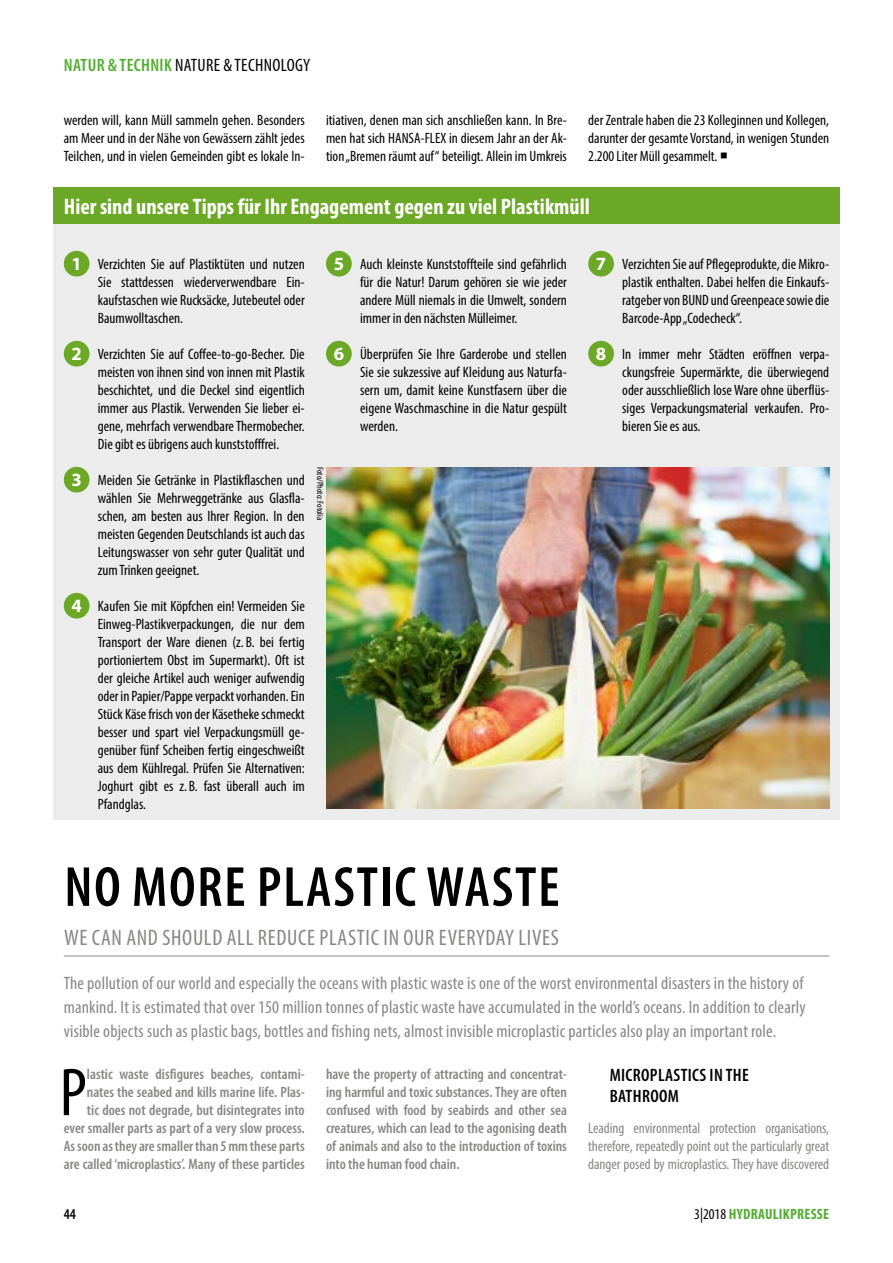
<style>
.page{position:relative;width:893px;height:1263px;background:#fff}
.page>*{position:absolute;margin:0;border:0;box-sizing:border-box;transform-origin:0 0}
.t1{font:condensed 68.4px "Myriad Pro";color:#000}
.t2{font:600 condensed 57px "Myriad Pro";letter-spacing:.03em;color:#000}
.t3{font:700 condensed 22.5px "Myriad Pro";color:#fff}
.t4{font:condensed 22.5px "Myriad Pro";letter-spacing:.03em;color:#878786}
.t5{font:condensed 18px/24px "Myriad Pro";letter-spacing:.01em;color:#878786;text-align:justify}
.t6{font:condensed 18px "Myriad Pro";letter-spacing:.02em;color:#000}
.t7{font:600 condensed 18px/21.6px "Myriad Pro";letter-spacing:.02em;color:#000}
.t8{font:condensed 15px/18px "Myriad Pro";color:#000;text-align:justify}
.t9{font:600 condensed 15px/18px "Myriad Pro";color:#878786;text-align:right}
.t10{font:condensed 15px/18px "Myriad Pro";letter-spacing:-.005em;color:#878786;text-align:justify}
.t11{font:700 condensed 15px "Myriad Pro";letter-spacing:.02em;color:#51ae30}
.t12{font:600 condensed 15px "Myriad Pro";color:#000}
.t13{font:condensed 9px "Myriad Pro";color:#000}
.s1{font-weight:600;color:#51ae30}
.s2{font-weight:700;font-stretch:normal;font-size:18.75px;color:#fff}
.s3{font-weight:400;color:#000}
</style>
<div class="page">
<div style="left:53px;top:187px;width:787px;height:633px;background:#ececed"></div>
<div style="left:53px;top:187px;width:787px;height:37px;background:#6ba825"></div>
<hr style="left:64px;top:956px;width:765px;height:1px;background:#878786">
<img style="left:326px;top:467px;width:503px;height:341px">
<div style="left:64px;top:251px;width:26px;height:26px;background:#6ba825;border-radius:50%"></div>
<div style="left:64px;top:341px;width:26px;height:26px;background:#6ba825;border-radius:50%"></div>
<div style="left:64px;top:467px;width:26px;height:26px;background:#6ba825;border-radius:50%"></div>
<div style="left:64px;top:593px;width:26px;height:26px;background:#6ba825;border-radius:50%"></div>
<div style="left:326px;top:251px;width:26px;height:26px;background:#6ba825;border-radius:50%"></div>
<div style="left:326px;top:341px;width:26px;height:26px;background:#6ba825;border-radius:50%"></div>
<div style="left:588px;top:251px;width:26px;height:26px;background:#6ba825;border-radius:50%"></div>
<div style="left:588px;top:341px;width:26px;height:26px;background:#6ba825;border-radius:50%"></div>
<p class="t6" style="left:64px;top:54px;width:248px"><span class="s1">NATUR &amp; TECHNIK</span> NATURE &amp; TECHNOLOGY</p>
<p class="t8" style="left:64px;top:111px;width:242px">werden will, kann Müll sammeln gehen. Besonders am Meer und in der Nähe von Gewässern zählt jedes Teilchen, und in vielen Gemeinden gibt es lokale In-</p>
<p class="t8" style="left:326px;top:111px;width:242px">itiativen, denen man sich anschließen kann. In Bre&shy;men hat sich HANSA-FLEX in diesem Jahr an der Ak&shy;tion „Bremen räumt auf“ beteiligt. Allein im Umkreis</p>
<p class="t8" style="left:588px;top:111px;width:242px">der Zentrale haben die 23 Kolleginnen und Kollegen, darunter der gesamte Vorstand, in wenigen Stunden 2.200 Liter Müll gesammelt. ○</p>
<h3 class="t3" style="left:64px;top:192px;width:527px">Hier sind unsere Tipps für Ihr Engagement gegen zu viel Plastikmüll</h3>
<p class="t8" style="left:98px;top:255px;width:208px;text-indent:-26px"><span class="s2">1</span> Verzichten Sie auf Plastiktüten und nutzen Sie stattdessen wiederverwendbare Ein&shy;kaufstaschen wie Rucksäcke, Jutebeutel oder Baumwolltaschen.</p>
<p class="t8" style="left:98px;top:345px;width:208px;text-indent:-26px"><span class="s2">2</span> Verzichten Sie auf Coffee-to-go-Becher. Die meisten von ihnen sind von innen mit Plastik beschichtet, und die Deckel sind eigentlich immer aus Plastik. Verwenden Sie lieber ei&shy;gene, mehrfach verwendbare Thermobecher.<br>Die gibt es übrigens auch kunststofffrei.</p>
<p class="t8" style="left:98px;top:471px;width:208px;text-indent:-26px"><span class="s2">3</span> Meiden Sie Getränke in Plastikflaschen und wählen Sie Mehrweggetränke aus Glasfla&shy;schen, am besten aus Ihrer Region. In den meisten Gegenden Deutschlands ist auch das Leitungswasser von sehr guter Qualität und zum Trinken geeignet.</p>
<p class="t8" style="left:98px;top:597px;width:208px;text-indent:-26px"><span class="s2">4</span> Kaufen Sie mit Köpfchen ein! Vermeiden Sie Einweg-Plastikverpackungen, die nur dem Transport der Ware dienen (z. B. bei fertig portioniertem Obst im Supermarkt). Oft ist der gleiche Artikel auch weniger aufwendig oder in Papier/Pappe verpackt vorhanden. Ein Stück Käse frisch von der Käsetheke schmeckt besser und spart viel Verpackungsmüll ge&shy;genüber fünf Scheiben fertig eingeschweißt aus dem Kühlregal. Prüfen Sie Alternativen:<br>Joghurt gibt es z. B. fast überall auch im Pfandglas.</p>
<p class="t8" style="left:360px;top:255px;width:208px;text-indent:-26px"><span class="s2">5</span> Auch kleinste Kunststoffteile sind gefährlich für die Natur! Darum gehören sie wie jeder andere Müll niemals in die Umwelt, sondern immer in den nächsten Mülleimer.</p>
<p class="t8" style="left:360px;top:345px;width:208px;text-indent:-26px"><span class="s2">6</span> Überprüfen Sie Ihre Garderobe und stellen Sie sie sukzessive auf Kleidung aus Naturfa&shy;sern um, damit keine Kunstfasern über die eigene Waschmaschine in die Natur gespült werden.</p>
<p class="t13" style="left:326px;top:467px;width:54px;rotate:90deg">Foto/Photo: Fotolia</p>
<p class="t8" style="left:622px;top:255px;width:208px;text-indent:-26px"><span class="s2">7</span> Verzichten Sie auf Pflegeprodukte, die Mikro&shy;plastik enthalten. Dabei helfen die Einkaufs&shy;ratgeber von BUND und Greenpeace sowie die Barcode-App „Codecheck“.</p>
<p class="t8" style="left:622px;top:345px;width:208px;text-indent:-26px"><span class="s2">8</span> In immer mehr Städten eröffnen verpa&shy;ckungsfreie Supermärkte, die überwiegend oder ausschließlich lose Ware ohne überflüs&shy;siges Verpackungsmaterial verkaufen. Pro&shy;bieren Sie es aus.</p>
<h2 class="t2" style="left:64px;top:852px;width:497px">NO MORE PLASTIC WASTE</h2>
<h3 class="t4" style="left:64px;top:924px;width:496px">WE CAN AND SHOULD ALL REDUCE PLASTIC IN OUR EVERYDAY LIVES</h3>
<p class="t5" style="left:64px;top:971px;width:743px">The pollution of our world and especially the oceans with plastic waste is one of the worst environmental disasters in the history of mankind. It is estimated that over 150 million tonnes of plastic waste have accumulated in the world’s oceans. In addition to clearly visible objects such as plastic bags, bottles and fishing nets, almost invisible microplastic particles also play an important role.</p>
<h1 class="t1" style="left:60px;top:1051px;width:29px">P</h1>
<p class="t9" style="left:326px;top:1065px;width:242px;text-align:justify">have the property of attracting and concentrat&shy;ing harmful and toxic substances. They are often confused with food by seabirds and other sea creatures, which can lead to the agonising death of animals and also to the introduction of toxins into the human food chain.</p>
<p class="t7" style="left:610px;top:1064px;width:141px">MICROPLASTICS IN THE<br>BATHROOM</p>
<p class="t9" style="left:64px;top:1065px;width:242px">lastic waste disfigures beaches, contami&shy;nates the seabed and kills marine life. Plas-<br>tic does not degrade, but disintegrates into ever smaller parts as part of a very slow process.<br>As soon as they are smaller than 5 mm these parts are called ‘microplastics’. Many of these particles</p>
<p class="t10" style="left:588px;top:1119px;width:242px">Leading environmental protection organisations, therefore, repeatedly point out the particularly great danger posed by microplastics. They have discovered</p>
<p class="t12" style="left:64px;top:1205px;width:14px">44</p>
<p class="t11" style="left:694px;top:1204px;width:136px"><span class="s3">3|2018</span> HYDRAULIKPRESSE</p>
</div>
